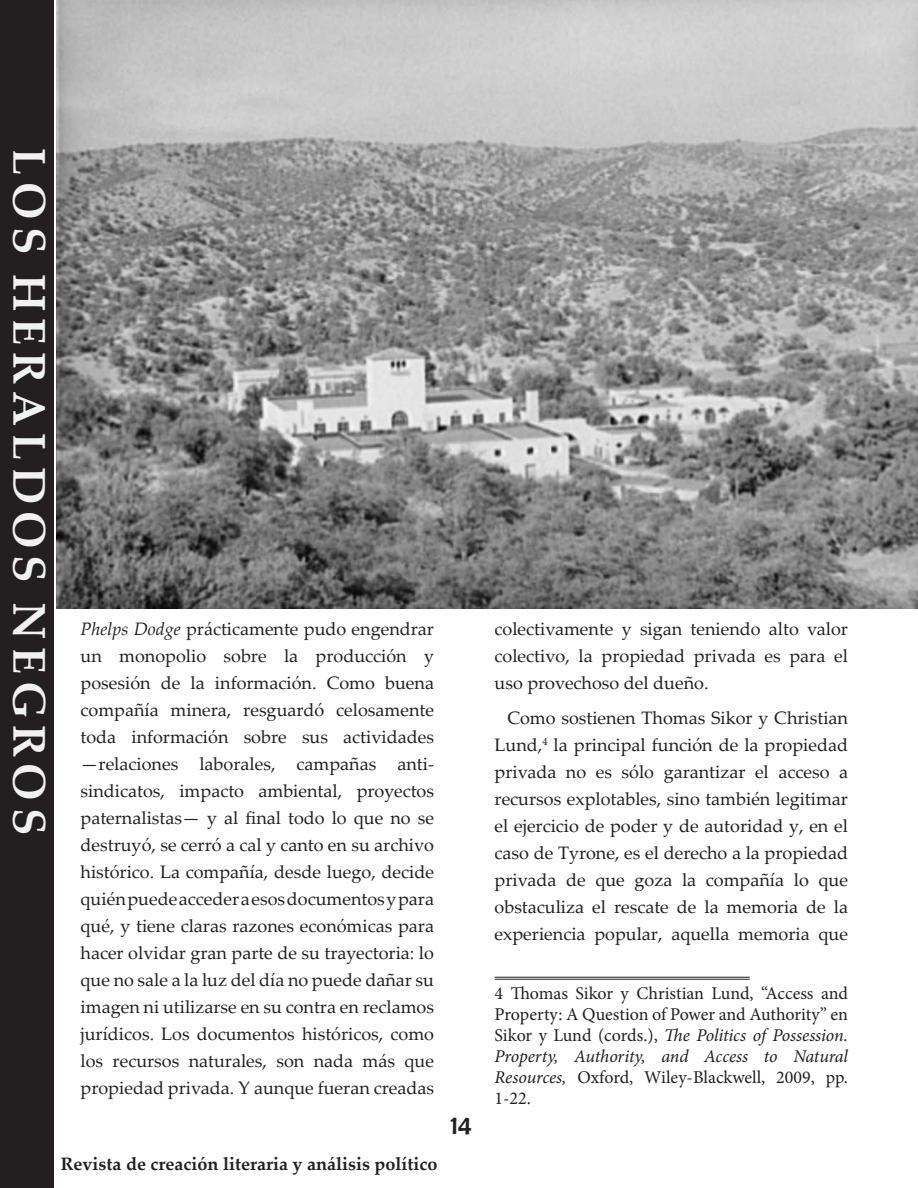
<style>
.page{position:relative;width:918px;height:1188px;background:#fff}
.page>*{position:absolute;margin:0;border:0;box-sizing:border-box;transform-origin:0 0}
.t1{font:700 45.9px "Palatino Linotype";letter-spacing:.15em;color:#f0f1f2}
.t2{font:27px "Berlin Sans FB";color:#231f20}
.t3{font:18px/27px "Palatino Linotype";color:#231f20;text-align:justify}
.t4{font:18px/21px "Minion Pro";letter-spacing:-.005em;color:#231f20;text-align:justify}
.t5{font:700 18px "Palatino Linotype";color:#231f20}
.s1{font-style:italic}
</style>
<div class="page">
<div style="left:0;top:0;width:54px;height:1188px;background:#231f20"></div>
<hr style="left:495px;top:977px;width:255px;height:1px;background:#231f20">
<hr style="left:495px;top:979px;width:255px;height:1px;background:#231f20">
<img style="left:56px;top:0;width:862px;height:609px">
<h1 class="t1" style="left:62px;top:148px;width:688px;rotate:90deg">LOS HERALDOS NEGROS</h1>
<p class="t3" style="left:81px;top:614px;width:355px"><span class="s1">Phelps Dodge</span> prácticamente pudo engendrar un monopolio sobre la producción y posesión de la información. Como buena compañía minera, resguardó celosamente toda información sobre sus actividades —relaciones laborales, campañas anti&shy;sindicatos, impacto ambiental, proyectos paternalistas— y al final todo lo que no se destruyó, se cerró a cal y canto en su archivo histórico. La compañía, desde luego, decide quién puede acceder a esos documentos y para qué, y tiene claras razones económicas para hacer olvidar gran parte de su trayectoria: lo que no sale a la luz del día no puede dañar su imagen ni utilizarse en su contra en reclamos jurídicos. Los documentos históricos, como los recursos naturales, son nada más que propiedad privada. Y aunque fueran creadas</p>
<p class="t3" style="left:495px;top:614px;width:355px">colectivamente y sigan teniendo alto valor colectivo, la propiedad privada es para el uso provechoso del dueño.</p>
<p class="t3" style="left:495px;top:704px;width:355px;text-indent:13px">Como sostienen Thomas Sikor y Christian Lund,<sup>4</sup> la principal función de la propiedad privada no es sólo garantizar el acceso a recursos explotables, sino también legitimar el ejercicio de poder y de autoridad y, en el caso de Tyrone, es el derecho a la propiedad privada de que goza la compañía lo que obstaculiza el rescate de la memoria de la experiencia popular, aquella memoria que</p>
<p class="t4" style="left:495px;top:983px;width:355px">4 Thomas Sikor y Christian Lund, “Access and Property: A Question of Power and Authority” en Sikor y Lund (cords.), <span class="s1">The Politics of Possession.<br>Property, Authority, and Access to Natural Resources,</span> Oxford, Wiley-Blackwell, 2009, pp.<br>1-22.</p>
<p class="t5" style="left:61px;top:1151px;width:378px">Revista de creación literaria y análisis político</p>
<h2 class="t2" style="left:451px;top:1110px;width:23px">14</h2>
</div>
